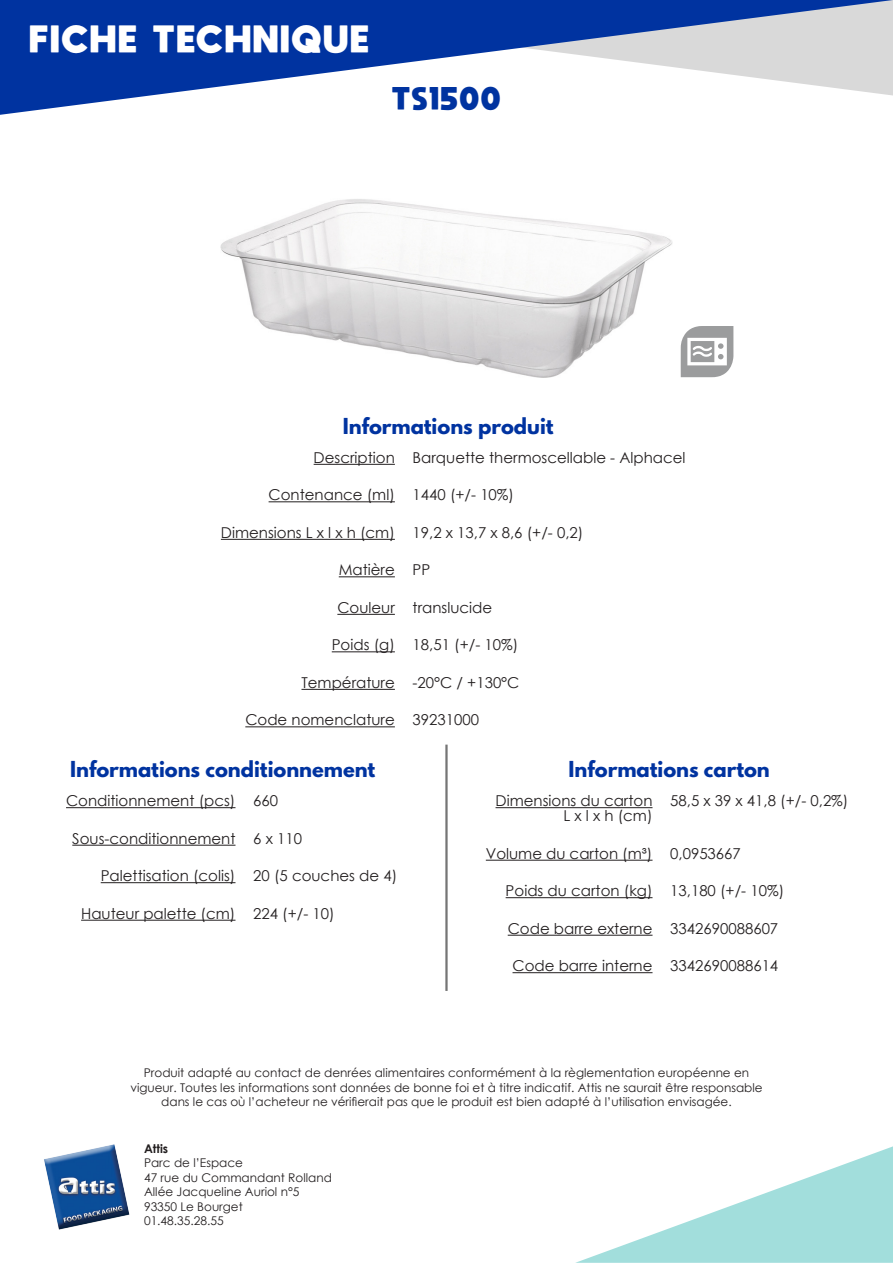
<style>
.page{position:relative;width:893px;height:1263px;background:#fff}
.page>*{position:absolute;margin:0;border:0;box-sizing:border-box;transform-origin:0 0}
.t1{font:800 27px "moon get";letter-spacing:.1em;color:#fff}
.t2{font:800 22.5px "moon get";letter-spacing:.1em;color:#0033a0}
.t3{font:700 19.5px "League Spartan";color:#0033a0}
.t4{font:15px "Century Gothic";color:#231f20}
.t5{font:12px/14.4px "Century Gothic";color:#231f20;text-align:center}
.t6{font:700 12px "Century Gothic";color:#231f20}
</style>
<div class="page">
<svg style="left:0;top:0;width:893px;height:115px"></svg>
<svg style="left:575px;top:1146px;width:318px;height:117px"></svg>
<hr style="left:314px;top:464px;width:81px;height:1px;background:#231f20">
<hr style="left:269px;top:501px;width:126px;height:1px;background:#231f20">
<hr style="left:221px;top:539px;width:174px;height:1px;background:#231f20">
<hr style="left:339px;top:576px;width:56px;height:1px;background:#231f20">
<hr style="left:337px;top:614px;width:58px;height:1px;background:#231f20">
<hr style="left:332px;top:651px;width:63px;height:1px;background:#231f20">
<hr style="left:301px;top:689px;width:94px;height:1px;background:#231f20">
<hr style="left:245px;top:726px;width:150px;height:1px;background:#231f20">
<img style="left:44px;top:1144px;width:86px;height:85px">
<hr style="left:496px;top:807px;width:156px;height:1px;background:#231f20">
<hr style="left:486px;top:860px;width:166px;height:1px;background:#231f20">
<hr style="left:506px;top:897px;width:146px;height:1px;background:#231f20">
<hr style="left:508px;top:935px;width:144px;height:1px;background:#231f20">
<hr style="left:512px;top:972px;width:140px;height:1px;background:#231f20">
<hr style="left:66px;top:807px;width:169px;height:1px;background:#231f20">
<hr style="left:72px;top:845px;width:163px;height:1px;background:#231f20">
<hr style="left:101px;top:882px;width:134px;height:1px;background:#231f20">
<hr style="left:81px;top:920px;width:154px;height:1px;background:#231f20">
<hr style="left:445px;top:745px;width:3px;height:246px;background:#757575">
<svg style="left:681px;top:326px;width:52px;height:51px"></svg>
<img style="left:221px;top:199px;width:451px;height:178px">
<p class="t1" style="left:30px;top:22px;width:340px">FICHE TECHNIQUE</p>
<p class="t2" style="left:392px;top:84px;width:110px">TS1500</p>
<p class="t3" style="left:343px;top:410px;width:212px">Informations produit</p>
<p class="t4" style="left:314px;top:447px;width:83px">Description</p>
<p class="t4" style="left:269px;top:484px;width:128px">Contenance (ml)</p>
<p class="t4" style="left:221px;top:522px;width:176px">Dimensions L x l x h (cm)</p>
<p class="t4" style="left:339px;top:559px;width:58px">Matière</p>
<p class="t4" style="left:337px;top:597px;width:59px">Couleur</p>
<p class="t4" style="left:332px;top:634px;width:65px">Poids (g)</p>
<p class="t4" style="left:301px;top:672px;width:95px">Température</p>
<p class="t4" style="left:245px;top:709px;width:151px">Code nomenclature</p>
<p class="t3" style="left:70px;top:754px;width:307px">Informations conditionnement</p>
<p class="t4" style="left:66px;top:790px;width:171px">Conditionnement (pcs)</p>
<p class="t4" style="left:72px;top:828px;width:165px">Sous-conditionnement</p>
<p class="t4" style="left:101px;top:865px;width:136px">Palettisation (colis)</p>
<p class="t4" style="left:81px;top:903px;width:156px">Hauteur palette (cm)</p>
<p class="t4" style="left:253px;top:790px;width:26px">660</p>
<p class="t4" style="left:253px;top:828px;width:50px">6 x 110</p>
<p class="t4" style="left:253px;top:865px;width:146px">20 (5 couches de 4)</p>
<p class="t4" style="left:253px;top:903px;width:83px">224 (+/- 10)</p>
<p class="t4" style="left:413px;top:447px;width:274px">Barquette thermoscellable - Alphacel</p>
<p class="t4" style="left:413px;top:484px;width:103px">1440 (+/- 10%)</p>
<p class="t4" style="left:413px;top:522px;width:172px">19,2 x 13,7 x 8,6 (+/- 0,2)</p>
<p class="t4" style="left:413px;top:559px;width:19px">PP</p>
<p class="t4" style="left:413px;top:597px;width:81px">translucide</p>
<p class="t4" style="left:413px;top:634px;width:107px">18,51 (+/- 10%)</p>
<p class="t4" style="left:413px;top:672px;width:108px">-20°C / +130°C</p>
<p class="t4" style="left:413px;top:709px;width:68px">39231000</p>
<p class="t3" style="left:569px;top:754px;width:203px">Informations carton</p>
<p class="t4" style="left:496px;top:790px;width:158px">Dimensions du carton</p>
<p class="t4" style="left:563px;top:805px;width:91px">L x l x h (cm)</p>
<p class="t4" style="left:486px;top:843px;width:168px">Volume du carton (m³)</p>
<p class="t4" style="left:506px;top:880px;width:148px">Poids du carton (kg)</p>
<p class="t4" style="left:508px;top:918px;width:146px">Code barre externe</p>
<p class="t4" style="left:512px;top:955px;width:142px">Code barre interne</p>
<p class="t4" style="left:670px;top:790px;width:180px">58,5 x 39 x 41,8 (+/- 0,2%)</p>
<p class="t4" style="left:670px;top:843px;width:72px">0,0953667</p>
<p class="t4" style="left:670px;top:880px;width:115px">13,180 (+/- 10%)</p>
<p class="t4" style="left:670px;top:918px;width:110px">3342690088607</p>
<p class="t4" style="left:670px;top:955px;width:110px">3342690088614</p>
<p class="t5" style="left:130px;top:1065px;width:634px">Produit adapté au contact de denrées alimentaires conformément à la règlementation européenne en vigueur. Toutes les informations sont données de bonne foi et à titre indicatif. Attis ne saurait être responsable dans le cas où l’acheteur ne vérifierait pas que le produit est bien adapté à l’utilisation envisagée.</p>
<p class="t6" style="left:144px;top:1139px;width:26px">Attis</p>
<p class="t5" style="left:144px;top:1155px;width:100px">Parc de l’Espace</p>
<p class="t5" style="left:144px;top:1170px;width:189px">47 rue du Commandant Rolland</p>
<p class="t5" style="left:144px;top:1184px;width:157px">Allée Jacqueline Auriol n°5</p>
<p class="t5" style="left:144px;top:1199px;width:100px">93350 Le Bourget</p>
<p class="t5" style="left:144px;top:1213px;width:81px">01.48.35.28.55</p>
</div>
